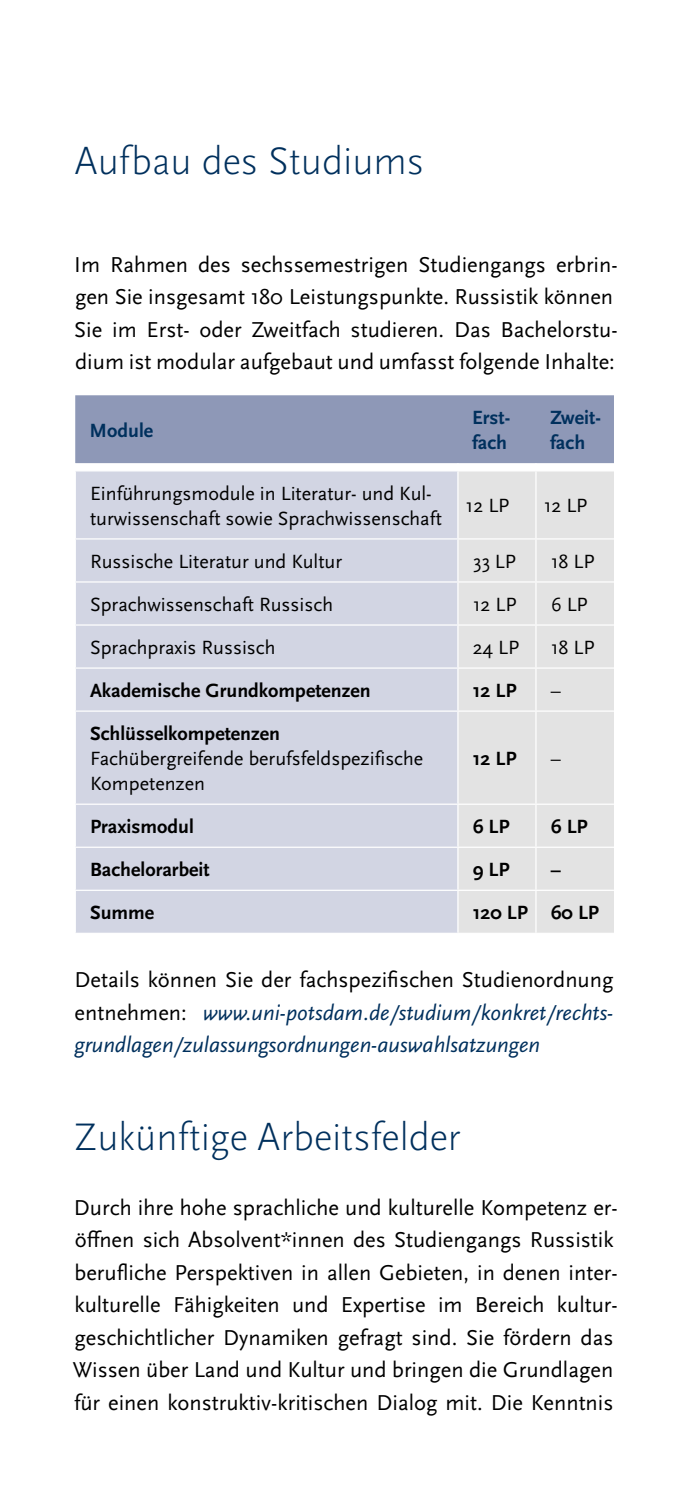
<style>
.page{position:relative;width:688px;height:1489px;background:#fff}
.page>*{position:absolute;margin:0;border:0;box-sizing:border-box;transform-origin:0 0}
.t1{font:300 40px "Scala Sans Pro";color:#00305d}
.t2{font:22.5px/32.5px "Scala Sans Pro";color:#000}
.t3{font:italic 22.5px/32.5px "Scala Sans Pro";color:#00305d;text-align:justify}
.t4{font:20px/25px "Scala Sans Pro";color:#000}
.t5{font:700 20px "Scala Sans Pro";color:#000}
.t6{font:700 20px/25px "Scala Sans Pro";color:#00305d}
.s1{font-style:normal;color:#000}
</style>
<div class="page">
<div style="left:76px;top:471px;width:381px;height:461px;background:#d2d5e3"></div>
<div style="left:458px;top:471px;width:155px;height:461px;background:#e3e3e3"></div>
<hr style="left:535px;top:471px;width:1px;height:67px;background:#fff">
<hr style="left:75px;top:538px;width:383px;height:1px;background:#fff">
<hr style="left:458px;top:538px;width:78px;height:1px;background:#fff">
<hr style="left:536px;top:538px;width:77px;height:1px;background:#fff">
<hr style="left:535px;top:539px;width:1px;height:42px;background:#fff">
<hr style="left:75px;top:581px;width:383px;height:1px;background:#fff">
<hr style="left:458px;top:581px;width:78px;height:1px;background:#fff">
<hr style="left:536px;top:581px;width:77px;height:1px;background:#fff">
<hr style="left:535px;top:582px;width:1px;height:42px;background:#fff">
<hr style="left:75px;top:624px;width:383px;height:1px;background:#fff">
<hr style="left:458px;top:624px;width:78px;height:1px;background:#fff">
<hr style="left:536px;top:624px;width:77px;height:1px;background:#fff">
<hr style="left:535px;top:625px;width:1px;height:42px;background:#fff">
<hr style="left:75px;top:667px;width:383px;height:1px;background:#fff">
<hr style="left:458px;top:667px;width:78px;height:1px;background:#fff">
<hr style="left:536px;top:667px;width:77px;height:1px;background:#fff">
<hr style="left:535px;top:668px;width:1px;height:42px;background:#fff">
<hr style="left:75px;top:710px;width:383px;height:1px;background:#fff">
<hr style="left:458px;top:710px;width:78px;height:1px;background:#fff">
<hr style="left:536px;top:710px;width:77px;height:1px;background:#fff">
<hr style="left:535px;top:711px;width:1px;height:92px;background:#fff">
<hr style="left:75px;top:803px;width:383px;height:1px;background:#fff">
<hr style="left:458px;top:803px;width:78px;height:1px;background:#fff">
<hr style="left:536px;top:803px;width:77px;height:1px;background:#fff">
<hr style="left:535px;top:804px;width:1px;height:42px;background:#fff">
<hr style="left:75px;top:846px;width:383px;height:1px;background:#fff">
<hr style="left:458px;top:846px;width:78px;height:1px;background:#fff">
<hr style="left:536px;top:846px;width:77px;height:1px;background:#fff">
<hr style="left:535px;top:847px;width:1px;height:42px;background:#fff">
<hr style="left:75px;top:889px;width:383px;height:1px;background:#fff">
<hr style="left:458px;top:889px;width:78px;height:1px;background:#fff">
<hr style="left:536px;top:889px;width:77px;height:1px;background:#fff">
<hr style="left:535px;top:890px;width:1px;height:42px;background:#fff">
<div style="left:75px;top:395px;width:538px;height:69px;background:#8e98b7"></div>
<h1 class="t1" style="left:74px;top:138px;width:351px">Aufbau des Studiums</h1>
<p class="t2" style="left:74px;top:248px;width:544px">Im Rahmen des sechssemestrigen Studiengangs erbrin&shy;gen Sie insgesamt 180 Leistungspunkte. Russistik können Sie im Erst- oder Zweitfach studieren. Das Bachelorstu&shy;dium ist modular aufgebaut und umfasst folgende Inhalte:</p>
<p class="t6" style="left:89px;top:418px;width:65px">Module</p>
<p class="t6" style="left:472px;top:405px;width:40px">Erst&shy;fach</p>
<p class="t6" style="left:550px;top:405px;width:52px">Zweit&shy;fach</p>
<p class="t4" style="left:90px;top:481px;width:353px">Einführungsmodule in Literatur- und Kul&shy;turwissenschaft sowie Sprachwissenschaft</p>
<p class="t4" style="left:465px;top:493px;width:45px">12 LP</p>
<p class="t4" style="left:543px;top:493px;width:45px">12 LP</p>
<p class="t4" style="left:90px;top:549px;width:253px">Russische Literatur und Kultur</p>
<p class="t4" style="left:472px;top:549px;width:45px">33 LP</p>
<p class="t4" style="left:550px;top:549px;width:45px">18 LP</p>
<p class="t4" style="left:90px;top:592px;width:244px">Sprachwissenschaft Russisch</p>
<p class="t4" style="left:472px;top:592px;width:45px">12 LP</p>
<p class="t4" style="left:550px;top:592px;width:38px">6 LP</p>
<p class="t4" style="left:90px;top:635px;width:187px">Sprachpraxis Russisch</p>
<p class="t4" style="left:472px;top:635px;width:48px">24 LP</p>
<p class="t4" style="left:550px;top:635px;width:45px">18 LP</p>
<p class="t5" style="left:90px;top:679px;width:282px">Akademische Grundkompetenzen</p>
<p class="t5" style="left:472px;top:679px;width:45px">12 LP</p>
<p class="t4" style="left:550px;top:678px;width:11px">–</p>
<p class="t5" style="left:90px;top:722px;width:191px">Schlüsselkompetenzen</p>
<p class="t4" style="left:90px;top:746px;width:334px">Fachübergreifende berufsfeldspezifische<br>Kompetenzen</p>
<p class="t5" style="left:472px;top:747px;width:45px">12 LP</p>
<p class="t4" style="left:550px;top:746px;width:11px">–</p>
<p class="t5" style="left:90px;top:815px;width:105px">Praxismodul</p>
<p class="t5" style="left:472px;top:815px;width:38px">6 LP</p>
<p class="t5" style="left:550px;top:815px;width:38px">6 LP</p>
<p class="t5" style="left:90px;top:858px;width:121px">Bachelorarbeit</p>
<p class="t5" style="left:472px;top:858px;width:38px">9 LP</p>
<p class="t5" style="left:550px;top:858px;width:11px">–</p>
<p class="t5" style="left:90px;top:901px;width:66px">Summe</p>
<p class="t5" style="left:472px;top:901px;width:128px">120 LP 60 LP</p>
<p class="t3" style="left:75px;top:963px;width:540px"><span class="s1">Details können Sie der fachspezifischen Studienordnung entnehmen:</span> www.uni-potsdam.de/studium/konkret/rechts&shy;grundlagen/zulassungsordnungen-auswahlsatzungen</p>
<h1 class="t1" style="left:74px;top:1113px;width:388px">Zukünftige Arbeitsfelder</h1>
<p class="t2" style="left:73px;top:1191px;width:546px">Durch ihre hohe sprachliche und kulturelle Kompetenz er&shy;öffnen sich Absolvent*innen des Studiengangs Russistik berufliche Perspektiven in allen Gebieten, in denen inter&shy;kulturelle Fähigkeiten und Expertise im Bereich kultur&shy;geschichtlicher Dynamiken gefragt sind. Sie fördern das Wissen über Land und Kultur und bringen die Grundlagen für einen konstruktiv-kritischen Dialog mit. Die Kenntnis</p>
</div>
